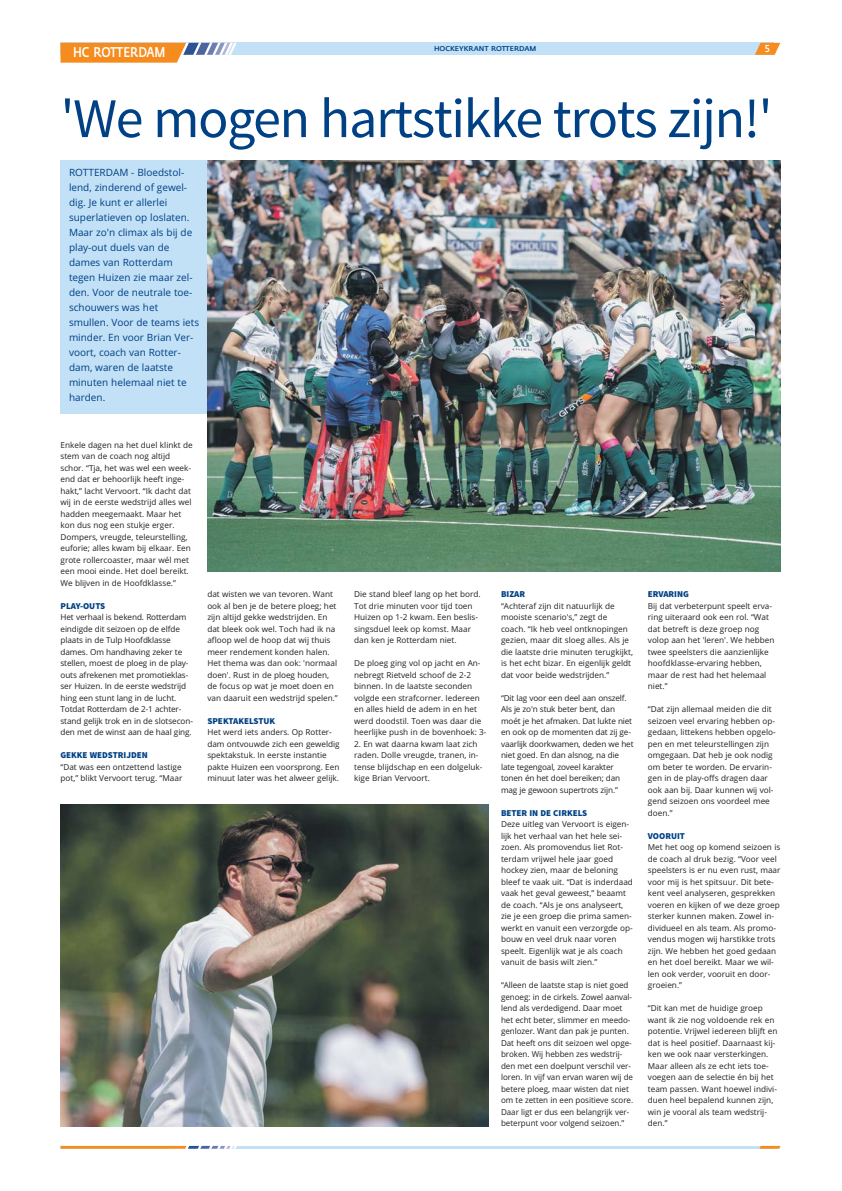
<style>
.page{position:relative;width:842px;height:1191px;background:#fff}
.page>*{position:absolute;margin:0;border:0;box-sizing:border-box;transform-origin:0 0}
.t1{font:56px "Source Sans Pro";letter-spacing:-.025em;color:#004185}
.t2{font:500 14px "Fedra Sans";color:#fff;scale:.8 1}
.t3{font:10px/15px "Open Sans";color:#004185}
.t4{font:500 10px "Fedra Sans";color:#fff;scale:.9 1}
.t5{font:900 9px "Source Sans Pro";color:#004185}
.t6{font:8.2px/11.5px "Open Sans";color:#231f20}
.t7{font:500 7px "Fedra Sans";color:#004185}
</style>
<div class="page">
<div style="left:60px;top:43px;width:713px;height:12px;background:#c2e0f6"></div>
<svg style="left:60px;top:43px;width:177px;height:20px;background:#e6a15e"></svg>
<svg style="left:755px;top:43px;width:25px;height:12px"></svg>
<hr style="left:61px;top:1145px;width:713px;height:3px;background:#c2e0f6">
<svg style="left:61px;top:1145px;width:176px;height:3px"></svg>
<svg style="left:759px;top:1145px;width:22px;height:3px"></svg>
<div style="left:60px;top:160px;width:148px;height:253px;background:#c2e0f6"></div>
<img style="left:208px;top:160px;width:572px;height:411px">
<img style="left:60px;top:804px;width:428px;height:322px">
<h2 class="t2" style="left:73px;top:46px;width:117px">HC ROTTERDAM</h2>
<p class="t4" style="left:765px;top:44px;width:7px">5</p>
<p class="t7" style="left:434px;top:46px;width:104px">HOCKEYKRANT ROTTERDAM</p>
<h1 class="t1" style="left:60px;top:97px;width:713px">'We mogen hartstikke trots zijn!'</h1>
<p class="t3" style="left:69px;top:166px;width:132px">ROTTERDAM - Bloedstol&shy;lend, zinderend of gewel&shy;dig. Je kunt er allerlei superlatieven op loslaten.<br>Maar zo'n climax als bij de play-out duels van de dames van Rotterdam tegen Huizen zie maar zel&shy;den. Voor de neutrale toe&shy;schouwers was het smullen. Voor de teams iets minder. En voor Brian Ver&shy;voort, coach van Rotter&shy;dam, waren de laatste minuten helemaal niet te harden.</p>
<p class="t6" style="left:60px;top:440px;width:134px">Enkele dagen na het duel klinkt de stem van de coach nog altijd schor. “Tja, het was wel een week&shy;end dat er behoorlijk heeft inge&shy;hakt,” lacht Vervoort. “Ik dacht dat wij in de eerste wedstrijd alles wel hadden meegemaakt. Maar het kon dus nog een stukje erger.<br>Dompers, vreugde, teleurstelling, euforie; alles kwam bij elkaar. Een grote rollercoaster, maar wél met een mooi einde. Het doel bereikt.<br>We blijven in de Hoofdklasse.”</p>
<p class="t5" style="left:60px;top:602px;width:46px">PLAY-OUTS</p>
<p class="t6" style="left:60px;top:612px;width:134px">Het verhaal is bekend. Rotterdam eindigde dit seizoen op de elfde plaats in de Tulp Hoofdklasse dames. Om handhaving zeker te stellen, moest de ploeg in de play&shy;outs afrekenen met promotieklas&shy;ser Huizen. In de eerste wedstrijd hing een stunt lang in de lucht.<br>Totdat Rotterdam de 2-1 achter&shy;stand gelijk trok en in de slotsecon&shy;den met de winst aan de haal ging.</p>
<p class="t5" style="left:60px;top:752px;width:89px">GEKKE WEDSTRIJDEN</p>
<p class="t6" style="left:60px;top:762px;width:123px">“Dat was een ontzettend lastige pot,” blikt Vervoort terug. “Maar</p>
<p class="t6" style="left:207px;top:589px;width:132px">dat wisten we van tevoren. Want ook al ben je de betere ploeg; het zijn altijd gekke wedstrijden. En dat bleek ook wel. Toch had ik na afloop wel de hoop dat wij thuis meer rendement konden halen.<br>Het thema was dan ook: 'normaal doen'. Rust in de ploeg houden, de focus op wat je moet doen en van daaruit een wedstrijd spelen.”</p>
<p class="t5" style="left:207px;top:717px;width:69px">SPEKTAKELSTUK</p>
<p class="t6" style="left:207px;top:727px;width:134px">Het werd iets anders. Op Rotter&shy;dam ontvouwde zich een geweldig spektakstuk. In eerste instantie pakte Huizen een voorsprong. Een minuut later was het alweer gelijk.</p>
<p class="t6" style="left:354px;top:589px;width:128px">Die stand bleef lang op het bord.<br>Tot drie minuten voor tijd toen<br>Huizen op 1-2 kwam. Een beslis&shy;singsduel leek op komst. Maar dan ken je Rotterdam niet.</p>
<p class="t6" style="left:354px;top:658px;width:134px">De ploeg ging vol op jacht en An&shy;nebregt Rietveld schoof de 2-2 binnen. In de laatste seconden volgde een strafcorner. Iedereen en alles hield de adem in en het werd doodstil. Toen was daar die heerlijke push in de bovenhoek: 3-</p>
<p class="t6" style="left:354px;top:739px;width:130px">2. En wat daarna kwam laat zich raden. Dolle vreugde, tranen, in&shy;tense blijdschap en een dolgeluk&shy;kige Brian Vervoort.</p>
<p class="t5" style="left:501px;top:591px;width:26px">BIZAR</p>
<p class="t6" style="left:501px;top:601px;width:133px">“Achteraf zijn dit natuurlijk de mooiste scenario's,” zegt de coach. “Ik heb veel ontknopingen gezien, maar dit sloeg alles. Als je die laatste drie minuten terugkijkt, is het echt bizar. En eigenlijk geldt dat voor beide wedstrijden.”</p>
<p class="t6" style="left:501px;top:693px;width:134px">“Dit lag voor een deel aan onszelf.<br>Als je zo'n stuk beter bent, dan moét je het afmaken. Dat lukte niet en ook op de momenten dat zij ge&shy;vaarlijk doorkwamen, deden we het niet goed. En dan alsnog, na die late tegengoal, zoveel karakter tonen én het doel bereiken; dan mag je gewoon supertrots zijn.”</p>
<p class="t5" style="left:501px;top:809px;width:88px">BETER IN DE CIRKELS</p>
<p class="t6" style="left:501px;top:819px;width:133px">Deze uitleg van Vervoort is eigen&shy;lijk het verhaal van het hele sei&shy;zoen. Als promovendus liet Rot&shy;terdam vrijwel hele jaar goed hockey zien, maar de beloning bleef te vaak uit. “Dat is inderdaad vaak het geval geweest,” beaamt de coach. “Als je ons analyseert, zie je een groep die prima samen&shy;werkt en vanuit een verzorgde op&shy;bouw en veel druk naar voren speelt. Eigenlijk wat je als coach vanuit de basis wilt zien.”</p>
<p class="t6" style="left:501px;top:980px;width:134px">“Alleen de laatste stap is niet goed genoeg: in de cirkels. Zowel aanval&shy;lend als verdedigend. Daar moet het echt beter, slimmer en meedo&shy;genlozer. Want dan pak je punten.<br>Dat heeft ons dit seizoen wel opge&shy;broken. Wij hebben zes wedstrij&shy;den met een doelpunt verschil ver&shy;loren. In vijf van ervan waren wij de betere ploeg, maar wisten dat niet om te zetten in een positieve score.<br>Daar ligt er dus een belangrijk ver&shy;beterpunt voor volgend seizoen.”</p>
<p class="t5" style="left:648px;top:591px;width:43px">ERVARING</p>
<p class="t6" style="left:648px;top:601px;width:128px">Bij dat verbeterpunt speelt erva&shy;ring uiteraard ook een rol. “Wat dat betreft is deze groep nog volop aan het 'leren'. We hebben twee speelsters die aanzienlijke hoofdklasse-ervaring hebben, maar de rest had het helemaal niet.”</p>
<p class="t6" style="left:648px;top:704px;width:129px">“Dat zijn allemaal meiden die dit seizoen veel ervaring hebben op&shy;gedaan, littekens hebben opgelo&shy;pen en met teleurstellingen zijn omgegaan. Dat heb je ook nodig om beter te worden. De ervarin&shy;gen in de play-offs dragen daar ook aan bij. Daar kunnen wij vol&shy;gend seizoen ons voordeel mee doen.”</p>
<p class="t5" style="left:648px;top:832px;width:39px">VOORUIT</p>
<p class="t6" style="left:648px;top:842px;width:134px">Met het oog op komend seizoen is de coach al druk bezig. “Voor veel speelsters is er nu even rust, maar voor mij is het spitsuur. Dit bete&shy;kent veel analyseren, gesprekken voeren en kijken of we deze groep sterker kunnen maken. Zowel in&shy;dividueel en als team. Als promo&shy;vendus mogen wij harstikke trots zijn. We hebben het goed gedaan en het doel bereikt. Maar we wil&shy;len ook verder, vooruit en door&shy;groeien.”</p>
<p class="t6" style="left:648px;top:1003px;width:131px">“Dit kan met de huidige groep want ik zie nog voldoende rek en potentie. Vrijwel iedereen blijft en dat is heel positief. Daarnaast kij&shy;ken we ook naar versterkingen.<br>Maar alleen als ze echt iets toe&shy;voegen aan de selectie én bij het team passen. Want hoewel indivi&shy;duen heel bepalend kunnen zijn, win je vooral als team wedstrij&shy;den.”</p>
</div>
